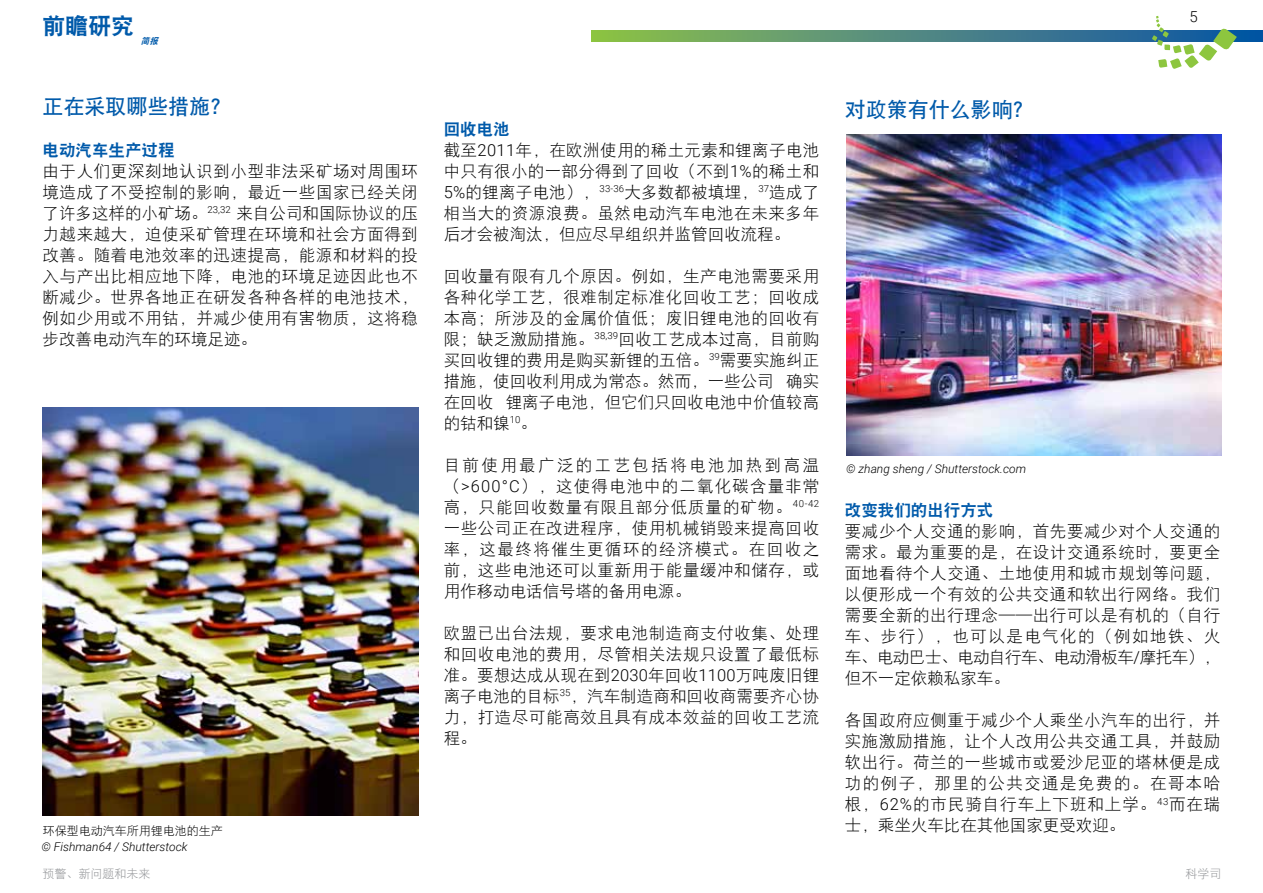
<style>
.page{position:relative;width:1263px;height:893px;background:#fff}
.page>*{position:absolute;margin:0;border:0;box-sizing:border-box;transform-origin:0 0}
.t1{font:22.95px "DFP Hei W9";color:#005aaa}
.t2{font:21px "DFP Hei W7";color:#005aaa}
.t3{font:16.5px/21px "DFP Hei W3";letter-spacing:.025em;color:#000;text-align:justify}
.t4{font:16.5px "DFP Hei W9";color:#005aaa}
.t5{font:300 15px "Roboto";color:#000}
.t6{font:italic 300 12px "Roboto";color:#000}
.t7{font:12px "DFP Hei W3";color:#000}
.t8{font:12px "DFP Hei W3";color:#939598}
.t9{font:italic 8.7px "DFP Hei W9";color:#005aaa}
.s1{font-family:"Roboto";font-weight:300}
</style>
<div class="page">
<svg style="left:591px;top:30px;width:672px;height:12px;background:#558e79"></svg>
<svg style="left:1152px;top:16px;width:85px;height:53px"></svg>
<img style="left:43px;top:407px;width:376px;height:409px">
<img style="left:846px;top:135px;width:376px;height:320px">
<h1 class="t1" style="left:43px;top:13px;width:93px">前瞻研究</h1>
<p class="t9" style="left:141px;top:36px;width:21px">简报</p>
<p class="t2" style="left:43px;top:95px;width:190px">正在采取哪些措施？</p>
<p class="t4" style="left:43px;top:141px;width:133px">电动汽车生产过程</p>
<p class="t3" style="left:43px;top:160px;width:377px">由于人们更深刻地认识到小型非法采矿场对周围环境造成了不受控制的影响，最近一些国家已经关闭了许多这样的小矿场。<sup>23,32</sup> 来自公司和国际协议的压力越来越大，迫使采矿管理在环境和社会方面得到改善。随着电池效率的迅速提高，能源和材料的投入与产出比相应地下降，电池的环境足迹因此也不断减少。世界各地正在研发各种各样的电池技术，例如少用或不用钴，并减少使用有害物质，这将稳步改善电动汽车的环境足迹。</p>
<p class="t7" style="left:43px;top:824px;width:181px">环保型电动汽车所用锂电池的生产</p>
<p class="t6" style="left:42px;top:838px;width:147px">© Fishman64 / Shutterstock</p>
<p class="t5" style="left:1189px;top:6px;width:10px">5</p>
<p class="t4" style="left:444px;top:120px;width:67px">回收电池</p>
<p class="t3" style="left:444px;top:139px;width:377px">截至<span class="s1">2011</span>年，在欧洲使用的稀土元素和锂离子电池中只有很小的一部分得到了回收（不到<span class="s1">1%</span>的稀土和<span class="s1">5%</span>的锂离子电池），<sup>33-36</sup>大多数都被填埋，<sup>37</sup>造成了相当大的资源浪费。虽然电动汽车电池在未来多年后才会被淘汰，但应尽早组织并监管回收流程。</p>
<p class="t3" style="left:444px;top:265px;width:377px">回收量有限有几个原因。例如，生产电池需要采用各种化学工艺，很难制定标准化回收工艺；回收成本高；所涉及的金属价值低；废旧锂电池的回收有限；缺乏激励措施。<sup>38,39</sup>回收工艺成本过高，目前购买回收锂的费用是购买新锂的五倍。<sup>39</sup>需要实施纠正措施，使回收利用成为常态。然而，一些公司 确实在回收 锂离子电池，但它们只回收电池中价值较高的钴和镍<sup>10</sup>。</p>
<p class="t3" style="left:444px;top:454px;width:377px">目前使用最广泛的工艺包括将电池加热到高温（<span class="s1">&gt;600°C</span>），这使得电池中的二氧化碳含量非常高，只能回收数量有限且部分低质量的矿物。<sup>40-42</sup>一些公司正在改进程序，使用机械销毁来提高回收率，这最终将催生更循环的经济模式。在回收之前，这些电池还可以重新用于能量缓冲和储存，或用作移动电话信号塔的备用电源。</p>
<p class="t3" style="left:444px;top:622px;width:377px">欧盟已出台法规，要求电池制造商支付收集、处理和回收电池的费用，尽管相关法规只设置了最低标准。要想达成从现在到<span class="s1">2030</span>年回收<span class="s1">1100</span>万吨废旧锂离子电池的目标<sup>35</sup>，汽车制造商和回收商需要齐心协力，打造尽可能高效且具有成本效益的回收工艺流程。</p>
<p class="t2" style="left:845px;top:98px;width:190px">对政策有什么影响？</p>
<p class="t6" style="left:846px;top:460px;width:181px">© zhang sheng / Shutterstock.com</p>
<p class="t4" style="left:845px;top:501px;width:150px">改变我们的出行方式</p>
<p class="t3" style="left:845px;top:520px;width:377px">要减少个人交通的影响，首先要减少对个人交通的需求。最为重要的是，在设计交通系统时，要更全面地看待个人交通、土地使用和城市规划等问题，以便形成一个有效的公共交通和软出行网络。我们需要全新的出行理念——出行可以是有机的（自行车、步行），也可以是电气化的（例如地铁、火车、电动巴士、电动自行车、电动滑板车<span class="s1">/</span>摩托车），但不一定依赖私家车。</p>
<p class="t3" style="left:845px;top:709px;width:377px">各国政府应侧重于减少个人乘坐小汽车的出行，并实施激励措施，让个人改用公共交通工具，并鼓励软出行。荷兰的一些城市或爱沙尼亚的塔林便是成功的例子，那里的公共交通是免费的。在哥本哈根，<span class="s1">62%</span>的市民骑自行车上下班和上学。<sup>43</sup>而在瑞士，乘坐火车比在其他国家更受欢迎。</p>
<p class="t8" style="left:43px;top:867px;width:109px">预警、新问题和未来</p>
<p class="t8" style="left:1185px;top:867px;width:37px">科学司</p>
</div>
